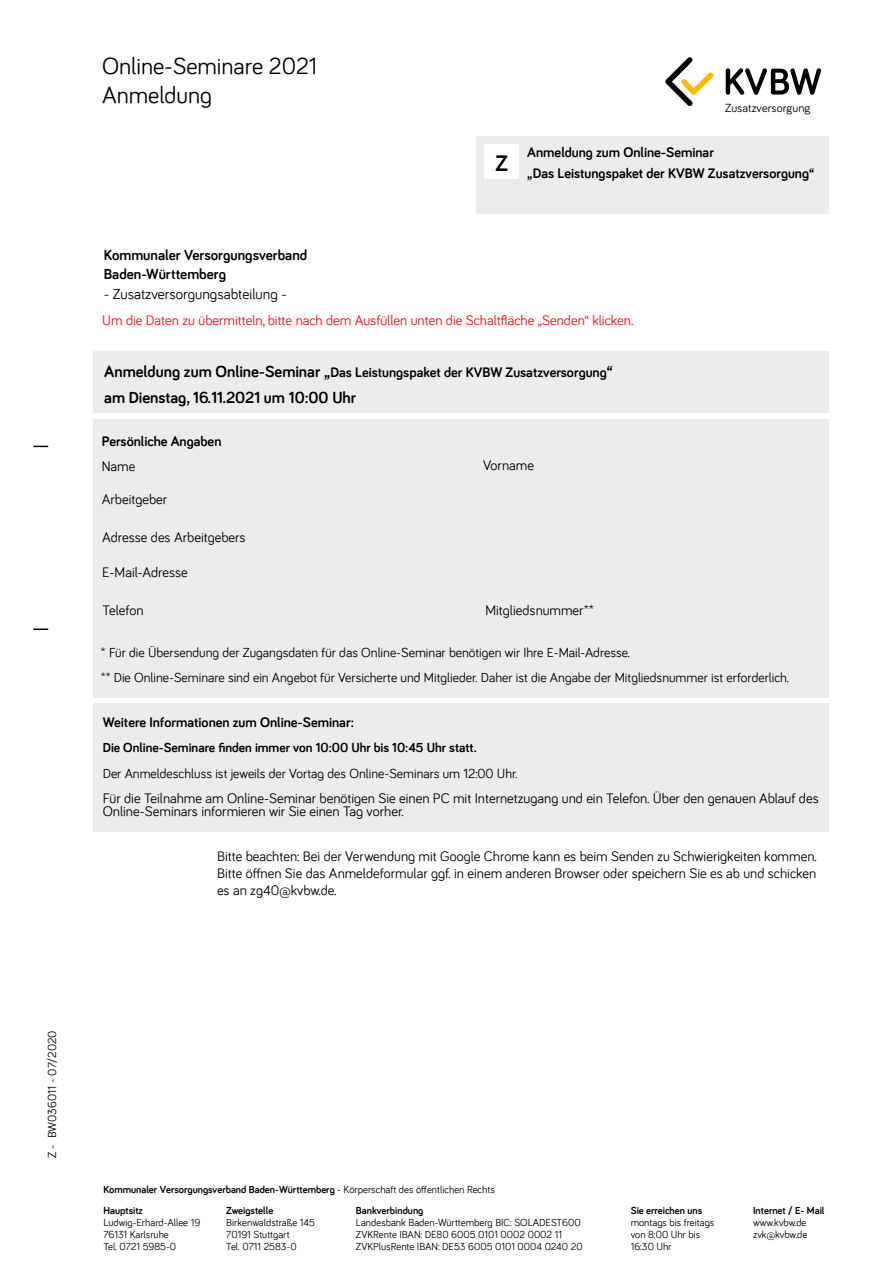
<style>
.page{position:relative;width:893px;height:1263px;background:#fff}
.page>*{position:absolute;margin:0;border:0;box-sizing:border-box;transform-origin:0 0}
.Formatgruppe_1_H1_Überschrift{font:24px "Bariol";color:#000}
.t1{font:700 23.25px "Bariol";color:#000}
.Formatgruppe_1_P_Form_bold{font:700 16.5px "Bariol";color:#000}
.P_Adressfeld_fett{font:700 15px "Bariol";color:#000}
.P_Adressfeld_Regular{font:15px "Bariol";color:#000}
.Formatgruppe_1_P_Form_reg{font:14.25px "Bariol";color:#000}
.Formatgruppe_1_P_Form_bold-2{font:700 14.25px "Bariol";color:#000}
.Formatgruppe_1_H2_Hinweise_9_5_11{font:14.25px "Bariol";color:#f50c13}
.Formatgruppe_1_P_Form_reg-2{font:700 14.25px "Bariol";color:#000}
.Formatgruppe_1_P_Form_reg-3{font:13.5px "Bariol";color:#000}
.Formatgruppe_1_P_Form_reg-4{font:700 13.5px "Bariol";color:#000}
.t2{font:12.15px "Bariol";letter-spacing:.005em;color:#000}
.t3{font:12px "Bariol";color:#000}
.Formatgruppe_1_H1_Überschrift-2{font:10.5px/12px "Bariol";color:#000}
.Formatgruppe_1_H1_Überschrift-3{font:700 10.5px "Bariol";color:#000}
.s1{font-size:16.5px}
.s2{font-weight:400}
</style>
<div class="page">
<svg style="left:33px;top:446px;width:15px;height:1px"></svg>
<svg style="left:33px;top:628px;width:15px;height:2px"></svg>
<svg style="left:665px;top:57px;width:48px;height:49px"></svg>
<svg style="left:726px;top:68px;width:95px;height:27px"></svg>
<div style="left:476px;top:136px;width:353px;height:78px;background:#ececec"></div>
<div style="left:94px;top:351px;width:735px;height:62px;background:#ececec"></div>
<div style="left:93px;top:419px;width:736px;height:279px;background:#ececec"></div>
<div style="left:94px;top:704px;width:735px;height:128px;background:#ececec"></div>
<div style="left:485px;top:145px;width:34px;height:34px;background:#fff"></div>
<h1 class="Formatgruppe_1_H1_Überschrift" style="left:102px;top:50px;width:217px">Online-Seminare 2021</h1>
<h1 class="Formatgruppe_1_H1_Überschrift" style="left:102px;top:79px;width:112px">Anmeldung</h1>
<p class="P_Adressfeld_fett" style="left:104px;top:244px;width:205px">Kommunaler Versorgungsverband</p>
<p class="P_Adressfeld_fett" style="left:104px;top:264px;width:124px">Baden-Württemberg</p>
<p class="P_Adressfeld_Regular" style="left:104px;top:284px;width:185px">- Zusatzversorgungsabteilung -</p>
<p class="t1" style="left:495px;top:147px;width:14px">Z</p>
<p class="t2" style="left:725px;top:99px;width:87px">Zusatzversorgung</p>
<p class="Formatgruppe_1_P_Form_bold-2" style="left:527px;top:142px;width:188px">Anmeldung zum Online-Seminar</p>
<p class="Formatgruppe_1_P_Form_reg-2" style="left:527px;top:164px;width:288px">„Das Leistungspaket der KVBW Zusatzversorgung“</p>
<h2 class="Formatgruppe_1_H2_Hinweise_9_5_11" style="left:102px;top:310px;width:533px">Um die Daten zu übermitteln, bitte nach dem Ausfüllen unten die Schaltfläche „Senden“ klicken.</h2>
<p class="Formatgruppe_1_P_Form_bold-2" style="left:104px;top:363px;width:510px"><span class="s1">Anmeldung zum Online-Seminar „</span>Das Leistungspaket der KVBW Zusatzversorgung<span class="s1">“</span></p>
<p class="Formatgruppe_1_P_Form_bold" style="left:104px;top:386px;width:253px">am Dienstag, 16.11.2021 um 10:00 Uhr</p>
<p class="Formatgruppe_1_P_Form_bold-2" style="left:102px;top:432px;width:121px">Persönliche Angaben</p>
<p class="Formatgruppe_1_P_Form_reg" style="left:102px;top:457px;width:35px">Name</p>
<p class="Formatgruppe_1_P_Form_reg" style="left:483px;top:456px;width:52px">Vorname</p>
<p class="Formatgruppe_1_P_Form_reg" style="left:102px;top:490px;width:67px">Arbeitgeber</p>
<p class="Formatgruppe_1_P_Form_reg" style="left:102px;top:527px;width:145px">Adresse des Arbeitgebers</p>
<p class="Formatgruppe_1_P_Form_reg" style="left:102px;top:562px;width:87px">E-Mail-Adresse</p>
<p class="Formatgruppe_1_P_Form_reg" style="left:103px;top:601px;width:43px">Telefon</p>
<p class="Formatgruppe_1_P_Form_reg" style="left:485px;top:601px;width:110px">Mitgliedsnummer**</p>
<p class="Formatgruppe_1_P_Form_reg-3" style="left:101px;top:643px;width:531px">* Für die Übersendung der Zugangsdaten für das Online-Seminar benötigen wir Ihre E-Mail-Adresse.</p>
<p class="Formatgruppe_1_P_Form_reg-3" style="left:101px;top:669px;width:690px">** Die Online-Seminare sind ein Angebot für Versicherte und Mitglieder. Daher ist die Angabe der Mitgliedsnummer ist erforderlich.</p>
<p class="Formatgruppe_1_P_Form_bold-2" style="left:103px;top:712px;width:253px">Weitere Informationen zum Online-Seminar:</p>
<p class="Formatgruppe_1_P_Form_reg-4" style="left:103px;top:738px;width:376px">Die Online-Seminare finden immer von 10:00 Uhr bis 10:45 Uhr statt.</p>
<p class="Formatgruppe_1_P_Form_reg-3" style="left:103px;top:764px;width:416px">Der Anmeldeschluss ist jeweils der Vortag des Online-Seminars um 12:00 Uhr.</p>
<p class="Formatgruppe_1_P_Form_reg" style="left:103px;top:789px;width:717px">Für die Teilnahme am Online-Seminar benötigen Sie einen PC mit Internetzugang und ein Telefon. Über den genauen Ablauf des</p>
<p class="Formatgruppe_1_P_Form_reg" style="left:103px;top:802px;width:303px">Online-Seminars informieren wir Sie einen Tag vorher.</p>
<p class="Formatgruppe_1_P_Form_reg" style="left:217px;top:847px;width:601px">Bitte beachten: Bei der Verwendung mit Google Chrome kann es beim Senden zu Schwierigkeiten kommen.</p>
<p class="Formatgruppe_1_P_Form_reg" style="left:217px;top:864px;width:601px">Bitte öffnen Sie das Anmeldeformular ggf. in einem anderen Browser oder speichern Sie es ab und schicken</p>
<p class="Formatgruppe_1_P_Form_reg" style="left:217px;top:881px;width:121px">es an zg40@kvbw.de.</p>
<p class="t3" style="left:44px;top:1157px;width:129px;rotate:-90deg">Z - BW036011 - 07/2020</p>
<h1 class="Formatgruppe_1_H1_Überschrift-3" style="left:103px;top:1182px;width:393px">Kommunaler Versorgungsverband Baden-Württemberg <span class="s2">- Körperschaft des öffentlichen Rechts</span></h1>
<h1 class="Formatgruppe_1_H1_Überschrift-3" style="left:103px;top:1203px;width:41px">Hauptsitz</h1>
<h1 class="Formatgruppe_1_H1_Überschrift-2" style="left:103px;top:1216px;width:98px">Ludwig-Erhard-Allee 19</h1>
<h1 class="Formatgruppe_1_H1_Überschrift-2" style="left:103px;top:1228px;width:67px">76131 Karlsruhe</h1>
<h1 class="Formatgruppe_1_H1_Überschrift-2" style="left:103px;top:1240px;width:74px">Tel. 0721 5985-0</h1>
<h1 class="Formatgruppe_1_H1_Überschrift-3" style="left:226px;top:1203px;width:49px">Zweigstelle</h1>
<h1 class="Formatgruppe_1_H1_Überschrift-2" style="left:226px;top:1216px;width:90px">Birkenwaldstraße 145</h1>
<h1 class="Formatgruppe_1_H1_Überschrift-2" style="left:226px;top:1228px;width:65px">70191 Stuttgart</h1>
<h1 class="Formatgruppe_1_H1_Überschrift-2" style="left:226px;top:1240px;width:72px">Tel. 0711 2583-0</h1>
<h1 class="Formatgruppe_1_H1_Überschrift-3" style="left:356px;top:1203px;width:69px">Bankverbindung</h1>
<h1 class="Formatgruppe_1_H1_Überschrift-2" style="left:356px;top:1216px;width:226px">Landesbank Baden-Württemberg BIC: SOLADEST600</h1>
<h1 class="Formatgruppe_1_H1_Überschrift-2" style="left:356px;top:1228px;width:208px">ZVKRente IBAN: DE80 6005 0101 0002 0002 11</h1>
<h1 class="Formatgruppe_1_H1_Überschrift-2" style="left:356px;top:1240px;width:228px">ZVKPlusRente IBAN: DE53 6005 0101 0004 0240 20</h1>
<h1 class="Formatgruppe_1_H1_Überschrift-3" style="left:631px;top:1203px;width:73px">Sie erreichen uns</h1>
<h1 class="Formatgruppe_1_H1_Überschrift-2" style="left:631px;top:1216px;width:85px">montags bis freitags</h1>
<h1 class="Formatgruppe_1_H1_Überschrift-2" style="left:631px;top:1228px;width:71px">von 8:00 Uhr bis<br>16:30 Uhr</h1>
<h1 class="Formatgruppe_1_H1_Überschrift-3" style="left:753px;top:1203px;width:73px">Internet / E- Mail</h1>
<h1 class="Formatgruppe_1_H1_Überschrift-2" style="left:753px;top:1216px;width:55px">www.kvbw.de</h1>
<h1 class="Formatgruppe_1_H1_Überschrift-2" style="left:753px;top:1228px;width:56px">zvk@kvbw.de</h1>
</div>
